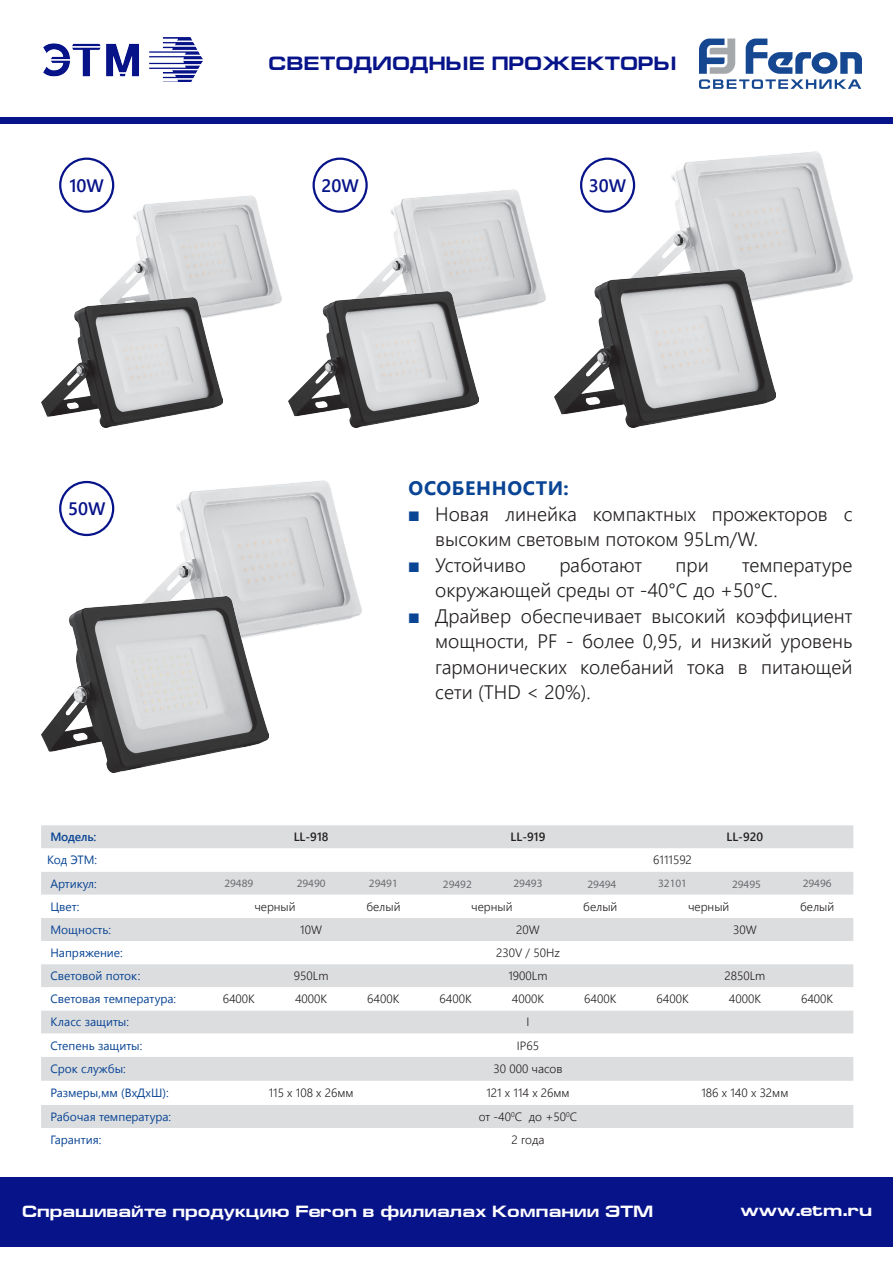
<style>
.page{position:relative;width:893px;height:1263px;background:#fff}
.page>*{position:absolute;margin:0;border:0;box-sizing:border-box;transform-origin:0 0}
.t1{font:300 19.5px/25.5px "Segoe UI";color:#231f20}
.t2{font:700 19.5px "Europe Ext";color:#071389}
.t3{font:700 19.5px "Segoe UI";letter-spacing:.035em;color:#094594}
.t4{font:600 18px "Segoe UI";color:#071389}
.t5{font:700 16.5px "Europe Ext";color:#fff}
.t6{font:300 12px "Segoe UI";color:#231f20}
.t7{font:12px "Segoe UI";color:#094594}
.t8{font:600 12px "Segoe UI";color:#231f20}
.t9{font:600 12px "Segoe UI";letter-spacing:-.02em;color:#094594}
.t10{font:11.25px "Myriad Pro";color:#6c6d70}
.s1{font-weight:400;font-size:13.5px;color:#094594}
</style>
<div class="page">
<svg style="left:699px;top:39px;width:163px;height:50px"></svg>
<div style="left:0;top:117px;width:893px;height:6px;background:#071389"></div>
<div style="left:0;top:1178px;width:893px;height:69px;background:#071389"></div>
<img style="left:43px;top:37px;width:159px;height:45px">
<img style="left:100px;top:195px;width:181px;height:120px">
<img style="left:41px;top:298px;width:182px;height:130px">
<img style="left:355px;top:189px;width:190px;height:126px">
<img style="left:289px;top:292px;width:190px;height:136px">
<img style="left:631px;top:151px;width:221px;height:146px">
<img style="left:554px;top:269px;width:222px;height:159px">
<div style="left:41px;top:825px;width:812px;height:23px;background:#dcdddf"></div>
<svg style="left:41px;top:872px;width:812px;height:256px;fill:#dcdddf"></svg>
<div style="left:59px;top:158px;width:55px;height:55px;border:2px solid #071389;border-radius:50%"></div>
<div style="left:313px;top:158px;width:55px;height:55px;border:2px solid #071389;border-radius:50%"></div>
<div style="left:580px;top:158px;width:55px;height:55px;border:2px solid #071389;border-radius:50%"></div>
<img style="left:150px;top:481px;width:211px;height:153px">
<img style="left:41px;top:596px;width:227px;height:177px">
<div style="left:59px;top:481px;width:55px;height:55px;border:2px solid #071389;border-radius:50%"></div>
<p class="t2" style="left:269px;top:53px;width:410px">СВЕТОДИОДНЫЕ ПРОЖЕКТОРЫ</p>
<p class="t4" style="left:69px;top:171px;width:36px">10W</p>
<p class="t4" style="left:321px;top:171px;width:39px">20W</p>
<p class="t4" style="left:589px;top:171px;width:39px">30W</p>
<p class="t4" style="left:68px;top:494px;width:39px">50W</p>
<p class="t3" style="left:409px;top:472px;width:162px">ОСОБЕННОСТИ:</p>
<p class="t1" style="left:435px;top:500px;width:419px;text-indent:-27px"><span class="s1">■</span> Новая линейка компактных прожекторов с высоким световым потоком 95Lm/W.</p>
<p class="t1" style="left:408px;top:551px;width:119px"><span class="s1">■</span> Устойчиво</p>
<p class="t1" style="left:559px;top:551px;width:84px">работают</p>
<p class="t1" style="left:675px;top:551px;width:35px">при</p>
<p class="t1" style="left:435px;top:551px;width:419px;text-indent:307px">температуре окружающей среды от -40°С до +50°С.</p>
<p class="t1" style="left:435px;top:602px;width:419px;text-align:justify;text-indent:-27px"><span class="s1">■</span> Драйвер обеспечивает высокий коэффициент мощности, PF - более 0,95, и низкий уровень гармонических колебаний тока в питающей сети (THD &lt; 20%).</p>
<p class="t9" style="left:50px;top:827px;width:47px">Модель:</p>
<p class="t8" style="left:294px;top:827px;width:36px">LL-918</p>
<p class="t8" style="left:511px;top:827px;width:36px">LL-919</p>
<p class="t8" style="left:727px;top:827px;width:38px">LL-920</p>
<p class="t7" style="left:47px;top:850px;width:52px">Код ЭТМ:</p>
<p class="t6" style="left:653px;top:850px;width:40px">6111592</p>
<p class="t7" style="left:50px;top:874px;width:48px">Артикул:</p>
<p class="t10" style="left:224px;top:877px;width:30px">29489</p>
<p class="t10" style="left:297px;top:877px;width:30px">29490</p>
<p class="t10" style="left:369px;top:877px;width:30px">29491</p>
<p class="t10" style="left:443px;top:877px;width:30px">29492</p>
<p class="t10" style="left:513px;top:877px;width:30px">29493</p>
<p class="t10" style="left:587px;top:877px;width:30px">29494</p>
<p class="t10" style="left:658px;top:877px;width:30px">32101</p>
<p class="t10" style="left:732px;top:877px;width:30px">29495</p>
<p class="t10" style="left:803px;top:877px;width:30px">29496</p>
<p class="t7" style="left:50px;top:897px;width:31px">Цвет:</p>
<p class="t6" style="left:254px;top:897px;width:43px">черный</p>
<p class="t6" style="left:366px;top:897px;width:36px">белый</p>
<p class="t6" style="left:471px;top:897px;width:43px">черный</p>
<p class="t6" style="left:583px;top:897px;width:36px">белый</p>
<p class="t6" style="left:688px;top:897px;width:43px">черный</p>
<p class="t6" style="left:800px;top:897px;width:36px">белый</p>
<p class="t7" style="left:50px;top:920px;width:62px">Мощность:</p>
<p class="t6" style="left:300px;top:920px;width:23px">10W</p>
<p class="t6" style="left:516px;top:920px;width:25px">20W</p>
<p class="t6" style="left:733px;top:920px;width:25px">30W</p>
<p class="t7" style="left:50px;top:943px;width:74px">Напряжение:</p>
<p class="t6" style="left:496px;top:943px;width:65px">230V / 50Hz</p>
<p class="t7" style="left:50px;top:966px;width:91px">Световой поток:</p>
<p class="t6" style="left:294px;top:966px;width:36px">950Lm</p>
<p class="t6" style="left:508px;top:966px;width:41px">1900Lm</p>
<p class="t6" style="left:724px;top:966px;width:42px">2850Lm</p>
<p class="t7" style="left:50px;top:989px;width:127px">Световая температура:</p>
<p class="t6" style="left:223px;top:989px;width:34px">6400К</p>
<p class="t6" style="left:295px;top:989px;width:34px">4000К</p>
<p class="t6" style="left:367px;top:989px;width:34px">6400К</p>
<p class="t6" style="left:440px;top:989px;width:34px">6400К</p>
<p class="t6" style="left:512px;top:989px;width:34px">4000К</p>
<p class="t6" style="left:584px;top:989px;width:34px">6400К</p>
<p class="t6" style="left:656px;top:989px;width:34px">6400К</p>
<p class="t6" style="left:729px;top:989px;width:34px">4000К</p>
<p class="t6" style="left:801px;top:989px;width:34px">6400К</p>
<p class="t7" style="left:50px;top:1012px;width:80px">Класс защиты:</p>
<p class="t6" style="left:526px;top:1012px;width:4px">I</p>
<p class="t7" style="left:50px;top:1036px;width:94px">Степень защиты:</p>
<p class="t6" style="left:517px;top:1036px;width:24px">IP65</p>
<p class="t7" style="left:50px;top:1059px;width:77px">Срок службы:</p>
<p class="t6" style="left:493px;top:1059px;width:71px">30 000 часов</p>
<p class="t7" style="left:50px;top:1083px;width:120px">Размеры,мм (ВхДхШ):</p>
<p class="t6" style="left:269px;top:1083px;width:86px">115 х 108 х 26мм</p>
<p class="t6" style="left:486px;top:1083px;width:85px">121 х 114 х 26мм</p>
<p class="t6" style="left:701px;top:1083px;width:88px">186 х 140 х 32мм</p>
<p class="t7" style="left:50px;top:1107px;width:122px">Рабочая температура:</p>
<p class="t6" style="left:479px;top:1107px;width:100px">от -40<sup>0</sup>С до +50<sup>0</sup>С</p>
<p class="t7" style="left:50px;top:1130px;width:52px">Гарантия:</p>
<p class="t6" style="left:512px;top:1130px;width:34px">2 года</p>
<p class="t5" style="left:22px;top:1202px;width:633px">Спрашивайте продукцию Feron в филиалах Компании ЭТМ</p>
<p class="t5" style="left:740px;top:1201px;width:133px">www.etm.ru</p>
</div>
